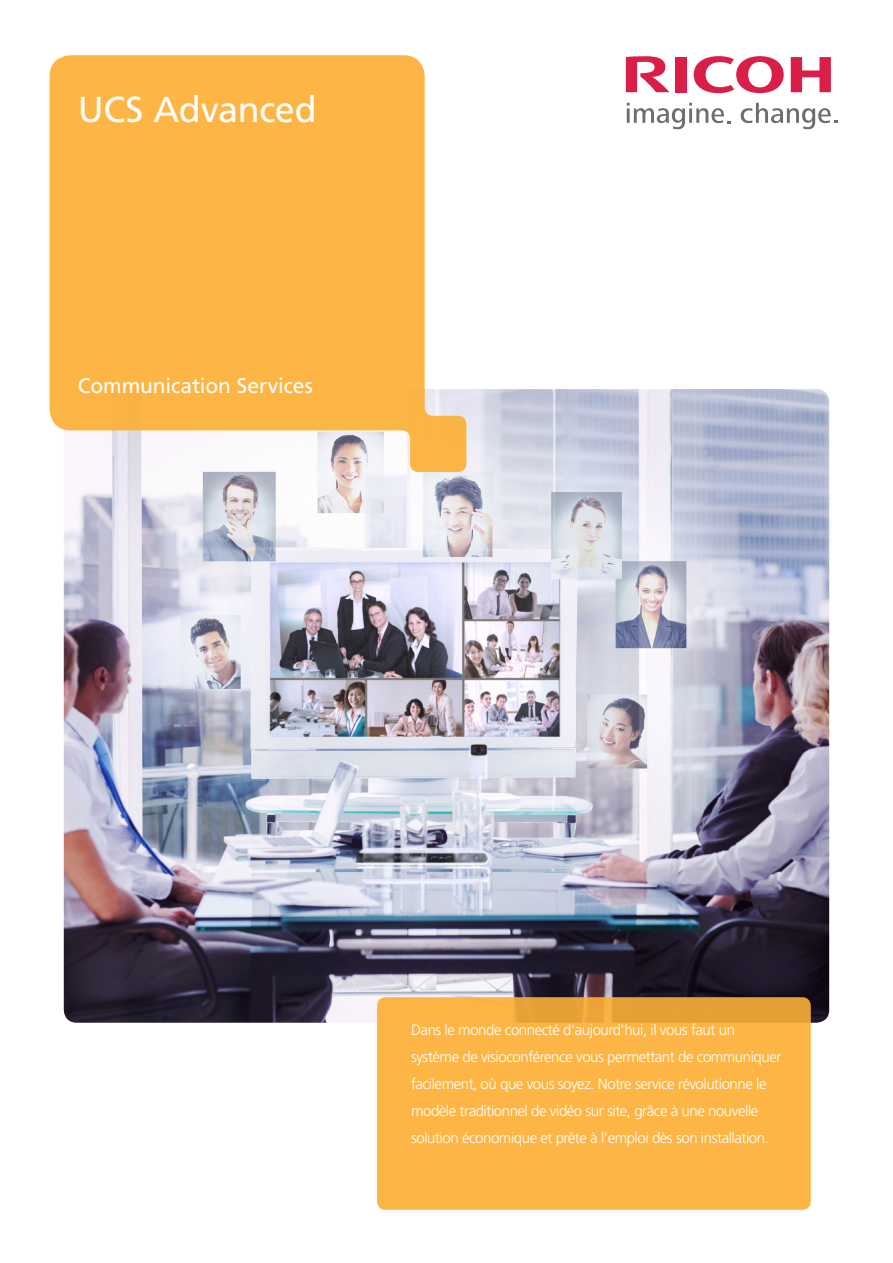
<style>
.page{position:relative;width:893px;height:1263px;background:#fff}
.page>*{position:absolute;margin:0;border:0;box-sizing:border-box;transform-origin:0 0}
.t1{font:36px "Frutiger LT Std";letter-spacing:-.01em;color:#fff}
.t2{font:21px "Frutiger LT Std";letter-spacing:-.005em;color:#fff}
.t3{font:300 15px/27px "Frutiger LT Std";letter-spacing:-.03em;color:#fff}
</style>
<div class="page">
<img style="left:64px;top:389px;width:765px;height:634px">
<svg style="left:694px;top:56px;width:90px;height:37px"></svg>
<svg style="left:791px;top:57px;width:40px;height:35px"></svg>
<div style="left:675px;top:57px;width:12px;height:35px;background:#d91e47"></div>
<svg style="left:626px;top:56px;width:43px;height:36px"></svg>
<svg style="left:627px;top:103px;width:104px;height:27px"></svg>
<svg style="left:741px;top:103px;width:96px;height:27px"></svg>
<svg style="left:377px;top:997px;width:434px;height:213px;background:#fab443"></svg>
<svg style="left:50px;top:55px;width:416px;height:417px;background:#fbc164"></svg>
<p class="t1" style="left:78px;top:88px;width:241px">UCS Advanced</p>
<p class="t2" style="left:78px;top:373px;width:237px">Communication Services</p>
<p class="t3" style="left:411px;top:1016px;width:372px">Dans le monde connecté d'aujourd'hui, il vous faut un système de visioconférence vous permettant de communiquer facilement, où que vous soyez. Notre service révolutionne le modèle traditionnel de vidéo sur site, grâce à une nouvelle solution économique et prête à l'emploi dès son installation.</p>
</div>
